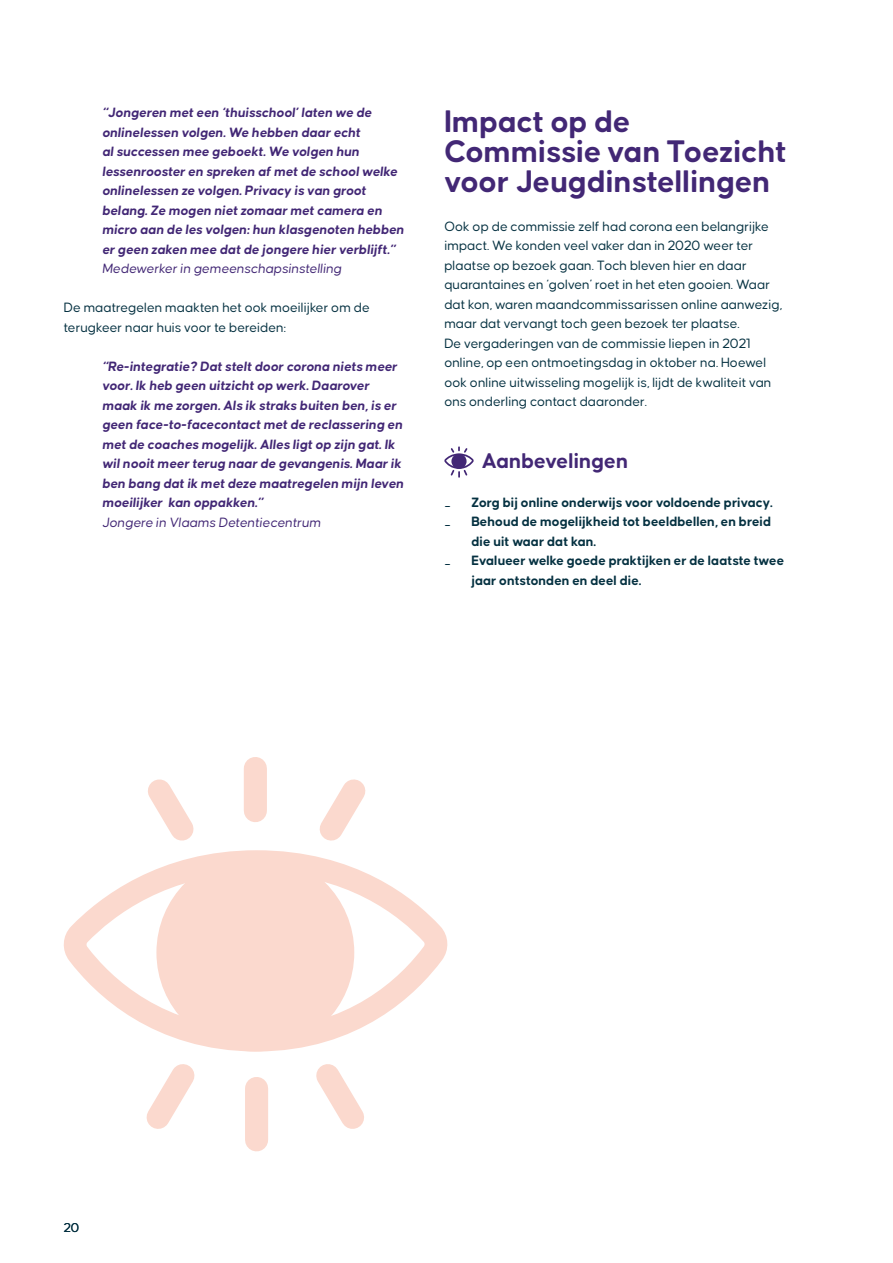
<style>
.page{position:relative;width:893px;height:1263px;background:#fff}
.page>*{position:absolute;margin:0;border:0;box-sizing:border-box;transform-origin:0 0}
.t1{font:700 33px/30px "Causten Round";color:#422775}
.t2{font:700 22.5px "Causten Round";color:#422775}
.t3{font:italic 700 14.25px/19.5px "Causten Round";color:#422775}
.t4{font:14.25px/19.5px "Causten Round";color:#053141}
.t5{font:700 14.25px/19.5px "Causten Round";color:#053141}
.t6{font:italic 14.25px "Causten Round";color:#422775}
.t7{font:13.5px "Causten Round";color:#053141}
</style>
<div class="page">
<svg style="left:63px;top:861px;width:385px;height:183px;fill:#fbd9ce"></svg>
<svg style="left:146px;top:1044px;width:218px;height:108px"></svg>
<svg style="left:148px;top:757px;width:218px;height:104px"></svg>
<svg style="left:444px;top:446px;width:30px;height:32px"></svg>
<p class="t3" style="left:102px;top:103px;width:303px">“Jongeren met een ‘thuisschool’ laten we de onlinelessen volgen. We hebben daar echt<br>al successen mee geboekt. We volgen hun lessenrooster en spreken af met de school welke onlinelessen ze volgen. Privacy is van groot belang. Ze mogen niet zomaar met camera en micro aan de les volgen: hun klasgenoten hebben er geen zaken mee dat de jongere hier verblijft.”</p>
<p class="t6" style="left:102px;top:261px;width:241px">Medewerker in gemeenschapsinstelling</p>
<p class="t4" style="left:64px;top:298px;width:308px">De maatregelen maakten het ook moeilijker om de terugkeer naar huis voor te bereiden:</p>
<p class="t3" style="left:102px;top:356px;width:303px">“Re-integratie? Dat stelt door corona niets meer voor. Ik heb geen uitzicht op werk. Daarover maak ik me zorgen. Als ik straks buiten ben, is er geen face-to-facecontact met de reclassering en met de coaches mogelijk. Alles ligt op zijn gat. Ik wil nooit meer terug naar de gevangenis. Maar ik ben bang dat ik met deze maatregelen mijn leven moeilijker kan oppakken.”</p>
<p class="t6" style="left:102px;top:515px;width:220px">Jongere in Vlaams Detentiecentrum</p>
<h1 class="t1" style="left:444px;top:106px;width:344px">Impact op de<br>Commissie van Toezicht voor Jeugdinstellingen</h1>
<p class="t4" style="left:444px;top:216px;width:339px">Ook op de commissie zelf had corona een belangrijke impact. We konden veel vaker dan in 2020 weer ter plaatse op bezoek gaan. Toch bleven hier en daar quarantaines en ‘golven’ roet in het eten gooien. Waar dat kon, waren maandcommissarissen online aanwezig, maar dat vervangt toch geen bezoek ter plaatse.<br>De vergaderingen van de commissie liepen in 2021 online, op een ontmoetingsdag in oktober na. Hoewel ook online uitwisseling mogelijk is, lijdt de kwaliteit van ons onderling contact daaronder.</p>
<h2 class="t2" style="left:482px;top:448px;width:148px">Aanbevelingen</h2>
<p class="t4" style="left:444px;top:492px;width:8px">_</p>
<p class="t5" style="left:471px;top:492px;width:303px">Zorg bij online onderwijs voor voldoende privacy.</p>
<p class="t4" style="left:444px;top:512px;width:8px">_</p>
<p class="t5" style="left:471px;top:512px;width:301px">Behoud de mogelijkheid tot beeldbellen, en breid die uit waar dat kan.</p>
<p class="t4" style="left:444px;top:551px;width:8px">_</p>
<p class="t5" style="left:471px;top:551px;width:314px">Evalueer welke goede praktijken er de laatste twee jaar ontstonden en deel die.</p>
<p class="t7" style="left:64px;top:1221px;width:17px">20</p>
</div>
